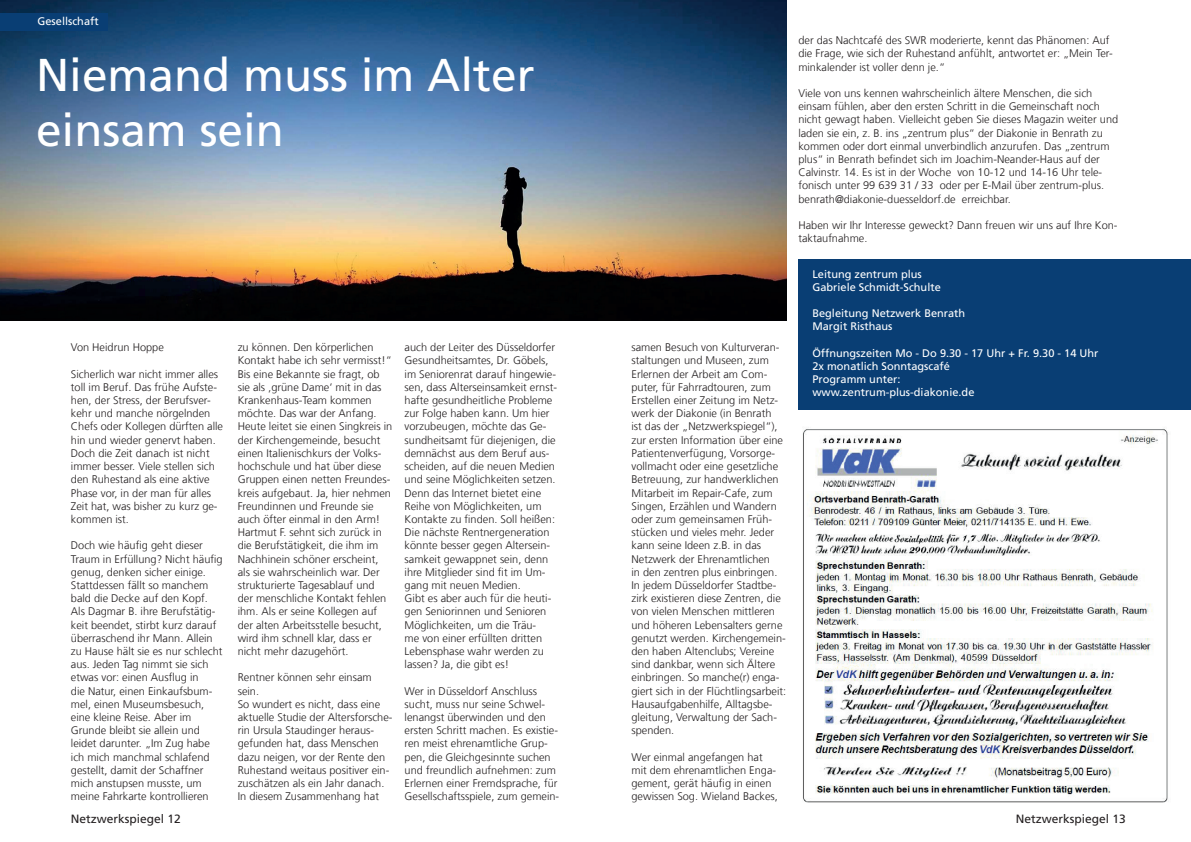
<style>
.page{position:relative;width:1191px;height:842px;background:#fff}
.page>*{position:absolute;margin:0;border:0;box-sizing:border-box;transform-origin:0 0}
.t1{font:46px/55.2px "Frutiger LT Com";color:#fff}
.t2{font:12px "Frutiger LT Com";color:#231f20}
.t3{font:300 11px/13.2px "Frutiger LT Com";color:#231f20}
.t4{font:11px/13.2px "Frutiger LT Com";color:#fff}
</style>
<div class="page">
<img style="left:0;top:0;width:786px;height:320px">
<img style="left:803px;top:428px;width:365px;height:375px">
<div style="left:0;top:13px;width:108px;height:17px;background:#093e74"></div>
<div style="left:798px;top:259px;width:393px;height:151px;background:#093e74"></div>
<p class="t4" style="left:38px;top:14px;width:63px">Gesellschaft</p>
<h1 class="t1" style="left:36px;top:48px;width:500px">Niemand muss im Alter einsam sein</h1>
<p class="t3" style="left:71px;top:341px;width:94px">Von Heidrun Hoppe</p>
<p class="t3" style="left:71px;top:367px;width:154px">Sicherlich war nicht immer alles toll im Beruf. Das frühe Aufste&shy;hen, der Stress, der Berufsver&shy;kehr und manche nörgelnden<br>Chefs oder Kollegen dürften alle hin und wieder genervt haben.<br>Doch die Zeit danach ist nicht immer besser. Viele stellen sich den Ruhestand als eine aktive<br>Phase vor, in der man für alles<br>Zeit hat, was bisher zu kurz ge&shy;kommen ist.</p>
<p class="t3" style="left:71px;top:539px;width:153px">Doch wie häufig geht dieser<br>Traum in Erfüllung? Nicht häufig genug, denken sicher einige.<br>Stattdessen fällt so manchem bald die Decke auf den Kopf.<br>Als Dagmar B. ihre Berufstätig&shy;keit beendet, stirbt kurz darauf überraschend ihr Mann. Allein zu Hause hält sie es nur schlecht aus. Jeden Tag nimmt sie sich etwas vor: einen Ausflug in<br>die Natur, einen Einkaufsbum&shy;mel, einen Museumsbesuch, eine kleine Reise. Aber im<br>Grunde bleibt sie allein und leidet darunter. „Im Zug habe ich mich manchmal schlafend gestellt, damit der Schaffner mich anstupsen musste, um meine Fahrkarte kontrollieren</p>
<p class="t3" style="left:238px;top:341px;width:156px">zu können. Den körperlichen<br>Kontakt habe ich sehr vermisst!“<br>Bis eine Bekannte sie fragt, ob sie als ‚grüne Dame‘ mit in das<br>Krankenhaus-Team kommen möchte. Das war der Anfang.<br>Heute leitet sie einen Singkreis in der Kirchengemeinde, besucht einen Italienischkurs der Volks&shy;hochschule und hat über diese<br>Gruppen einen netten Freundes&shy;kreis aufgebaut. Ja, hier nehmen<br>Freundinnen und Freunde sie auch öfter einmal in den Arm!<br>Hartmut F. sehnt sich zurück in die Berufstätigkeit, die ihm im<br>Nachhinein schöner erscheint, als sie wahrscheinlich war. Der strukturierte Tagesablauf und der menschliche Kontakt fehlen ihm. Als er seine Kollegen auf der alten Arbeitsstelle besucht, wird ihm schnell klar, dass er nicht mehr dazugehört.</p>
<p class="t3" style="left:238px;top:671px;width:156px">Rentner können sehr einsam sein.<br>So wundert es nicht, dass eine aktuelle Studie der Altersforsche&shy;rin Ursula Staudinger heraus&shy;gefunden hat, dass Menschen dazu neigen, vor der Rente den<br>Ruhestand weitaus positiver ein&shy;zuschätzen als ein Jahr danach.<br>In diesem Zusammenhang hat</p>
<p class="t3" style="left:404px;top:341px;width:154px">auch der Leiter des Düsseldorfer<br>Gesundheitsamtes, Dr. Göbels, im Seniorenrat darauf hingewie&shy;sen, dass Alterseinsamkeit ernst&shy;hafte gesundheitliche Probleme zur Folge haben kann. Um hier vorzubeugen, möchte das Ge&shy;sundheitsamt für diejenigen, die demnächst aus dem Beruf aus&shy;scheiden, auf die neuen Medien und seine Möglichkeiten setzen.<br>Denn das Internet bietet eine<br>Reihe von Möglichkeiten, um<br>Kontakte zu finden. Soll heißen:<br>Die nächste Rentnergeneration könnte besser gegen Altersein&shy;samkeit gewappnet sein, denn ihre Mitglieder sind fit im Um&shy;gang mit neuen Medien.<br>Gibt es aber auch für die heuti&shy;gen Seniorinnen und Senioren<br>Möglichkeiten, um die Träu-<br>me von einer erfüllten dritten<br>Lebensphase wahr werden zu lassen? Ja, die gibt es!</p>
<p class="t3" style="left:404px;top:684px;width:156px">Wer in Düsseldorf Anschluss sucht, muss nur seine Schwel&shy;lenangst überwinden und den ersten Schritt machen. Es existie&shy;ren meist ehrenamtliche Grup&shy;pen, die Gleichgesinnte suchen und freundlich aufnehmen: zum<br>Erlernen einer Fremdsprache, für<br>Gesellschaftsspiele, zum gemein-</p>
<p class="t3" style="left:631px;top:341px;width:156px">samen Besuch von Kulturveran&shy;staltungen und Museen, zum<br>Erlernen der Arbeit am Com&shy;puter, für Fahrradtouren, zum<br>Erstellen einer Zeitung im Netz&shy;werk der Diakonie (in Benrath<br>ist das der „Netzwerkspiegel“), zur ersten Information über eine<br>Patientenverfügung, Vorsorge&shy;vollmacht oder eine gesetzliche<br>Betreuung, zur handwerklichen<br>Mitarbeit im Repair-Cafe, zum<br>Singen, Erzählen und Wandern oder zum gemeinsamen Früh&shy;stücken und vieles mehr. Jeder kann seine Ideen z.B. in das<br>Netzwerk der Ehrenamtlichen<br>in den zentren plus einbringen.<br>In jedem Düsseldorfer Stadtbe&shy;zirk existieren diese Zentren, die von vielen Menschen mittleren und höheren Lebensalters gerne genutzt werden. Kirchengemein&shy;den haben Altenclubs; Vereine sind dankbar, wenn sich Ältere einbringen. So manche(r) enga&shy;giert sich in der Flüchtlingsarbeit:<br>Hausaufgabenhilfe, Alltagsbe&shy;gleitung, Verwaltung der Sach&shy;spenden.</p>
<p class="t3" style="left:631px;top:750px;width:148px">Wer einmal angefangen hat mit dem ehrenamtlichen Enga&shy;gement, gerät häufig in einen gewissen Sog. Wieland Backes,</p>
<p class="t3" style="left:798px;top:34px;width:316px">der das Nachtcafé des SWR moderierte, kennt das Phänomen: Auf die Frage, wie sich der Ruhestand anfühlt, antwortet er: „Mein Ter&shy;minkalender ist voller denn je.“</p>
<p class="t3" style="left:798px;top:87px;width:321px">Viele von uns kennen wahrscheinlich ältere Menschen, die sich einsam fühlen, aber den ersten Schritt in die Gemeinschaft noch nicht gewagt haben. Vielleicht geben Sie dieses Magazin weiter und laden sie ein, z. B. ins „zentrum plus“ der Diakonie in Benrath zu kommen oder dort einmal unverbindlich anzurufen. Das „zentrum plus“ in Benrath befindet sich im Joachim-Neander-Haus auf der Calvinstr. 14. Es ist in der Woche von 10-12 und 14-16 Uhr tele&shy;fonisch unter 99 639 31 / 33 oder per E-Mail über zentrum-plus. benrath@diakonie-duesseldorf.de erreichbar.</p>
<p class="t3" style="left:798px;top:219px;width:321px">Haben wir Ihr Interesse geweckt? Dann freuen wir uns auf Ihre Kon&shy;taktaufnahme.</p>
<p class="t4" style="left:812px;top:267px;width:130px">Leitung zentrum plus<br>Gabriele Schmidt-Schulte</p>
<p class="t4" style="left:812px;top:307px;width:154px">Begleitung Netzwerk Benrath<br>Margit Risthaus</p>
<p class="t4" style="left:812px;top:346px;width:287px">Öffnungszeiten Mo - Do 9.30 - 17 Uhr + Fr. 9.30 - 14 Uhr<br>2x monatlich Sonntagscafé<br>Programm unter:<br>www.zentrum-plus-diakonie.de</p>
<p class="t2" style="left:71px;top:812px;width:112px">Netzwerkspiegel 12</p>
<p class="t2" style="left:1016px;top:812px;width:112px">Netzwerkspiegel 13</p>
</div>
